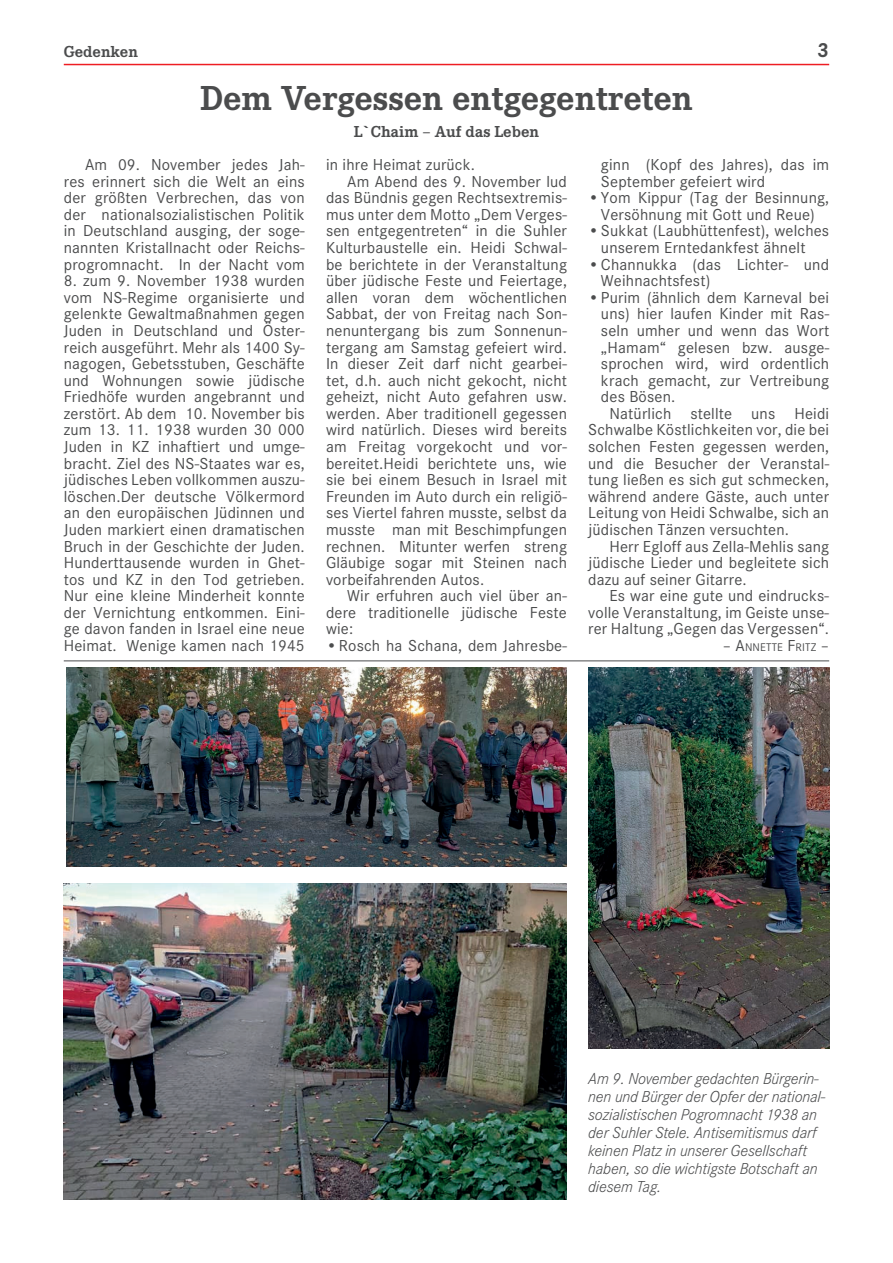
<style>
.page{position:relative;width:893px;height:1263px;background:#fff}
.page>*{position:absolute;margin:0;border:0;box-sizing:border-box;transform-origin:0 0}
.t1{font:700 36px "Corporate E";color:#4b4c4d}
.t2{font:700 21px "Corporate S";color:#4b4c4d}
.t3{font:16.5px/16.6px "Corporate S";letter-spacing:.01em;color:#4b4c4d}
.t4{font:italic 300 16.5px/18px "Corporate S";letter-spacing:-.01em;color:#4b4c4d}
.t5{font:700 16.5px "Corporate E";color:#4b4c4d}
.t6{font:11.55px "Corporate S";letter-spacing:.015em;color:#4b4c4d}
.s1{font-size:16.5px}
</style>
<div class="page">
<hr style="left:64px;top:64px;width:765px;height:1px;background:#ee1d23">
<hr style="left:64px;top:660px;width:765px;height:1px;background:#4b4c4d">
<img style="left:64px;top:883px;width:503px;height:316px">
<img style="left:67px;top:668px;width:499px;height:199px">
<img style="left:588px;top:668px;width:241px;height:380px">
<p class="t5" style="left:64px;top:42px;width:76px">Gedenken</p>
<p class="t2" style="left:817px;top:38px;width:13px">3</p>
<h1 class="t1" style="left:200px;top:77px;width:494px">Dem Vergessen entgegentreten</h1>
<p class="t5" style="left:354px;top:122px;width:187px">L`Chaim – Auf das Leben</p>
<p class="t3" style="left:64px;top:156px;width:242px;text-align:justify;text-indent:21px">Am 09. November jedes Jah&shy;res erinnert sich die Welt an eins der größten Verbrechen, das von der nationalsozialistischen Politik in Deutschland ausging, der soge&shy;nannten Kristallnacht oder Reichs&shy;progromnacht. In der Nacht vom</p>
<p class="t3" style="left:64px;top:272px;width:242px;text-align:justify">8. zum 9. November 1938 wurden vom NS-Regime organisierte und gelenkte Gewaltmaßnahmen gegen Juden in Deutschland und Öster&shy;reich ausgeführt. Mehr als 1400 Sy&shy;nagogen, Gebetsstuben, Geschäfte und Wohnungen sowie jüdische Friedhöfe wurden angebrannt und zerstört. Ab dem 10. November bis zum 13. 11. 1938 wurden 30 000<br>Juden in KZ inhaftiert und umge&shy;bracht. Ziel des NS-Staates war es, jüdisches Leben vollkommen auszu&shy;löschen.Der deutsche Völkermord an den europäischen Jüdinnen und Juden markiert einen dramatischen Bruch in der Geschichte der Juden.<br>Hunderttausende wurden in Ghet&shy;tos und KZ in den Tod getrieben.<br>Nur eine kleine Minderheit konnte der Vernichtung entkommen. Eini&shy;ge davon fanden in Israel eine neue Heimat. Wenige kamen nach 1945</p>
<p class="t3" style="left:601px;top:156px;width:230px">ginn (Kopf des Jahres), das im<br>September gefeiert wird</p>
<p class="t3" style="left:588px;top:190px;width:242px;text-align:center">• Yom Kippur (Tag der Besinnung,<br>Versöhnung mit Gott und Reue)</p>
<p class="t3" style="left:601px;top:223px;width:230px;text-indent:-13px">• Sukkat (Laubhüttenfest), welches unserem Erntedankfest ähnelt</p>
<p class="t3" style="left:601px;top:256px;width:230px;text-indent:-13px">• Channukka (das Lichter- und<br>Weihnachtsfest)</p>
<p class="t3" style="left:588px;top:289px;width:242px">• Purim (ähnlich dem Karneval bei</p>
<p class="t3" style="left:601px;top:306px;width:230px">uns) hier laufen Kinder mit Ras-</p>
<p class="t3" style="left:601px;top:322px;width:230px">seln umher und wenn das Wort</p>
<p class="t3" style="left:601px;top:339px;width:230px">„Hamam“ gelesen bzw. ausge-</p>
<p class="t3" style="left:601px;top:355px;width:230px">sprochen wird, wird ordentlich</p>
<p class="t3" style="left:601px;top:372px;width:230px">krach gemacht, zur Vertreibung</p>
<p class="t3" style="left:601px;top:389px;width:76px">des Bösen.</p>
<p class="t3" style="left:609px;top:405px;width:221px">Natürlich stellte uns Heidi</p>
<p class="t3" style="left:588px;top:422px;width:242px">Schwalbe Köstlichkeiten vor, die bei</p>
<p class="t3" style="left:588px;top:438px;width:242px">solchen Festen gegessen werden,</p>
<p class="t3" style="left:588px;top:455px;width:242px">und die Besucher der Veranstal-</p>
<p class="t3" style="left:588px;top:471px;width:242px">tung ließen es sich gut schmecken,</p>
<p class="t3" style="left:588px;top:488px;width:242px">während andere Gäste, auch unter</p>
<p class="t3" style="left:588px;top:505px;width:242px">Leitung von Heidi Schwalbe, sich an</p>
<p class="t3" style="left:588px;top:521px;width:202px">jüdischen Tänzen versuchten.</p>
<p class="t3" style="left:609px;top:538px;width:221px">Herr Egloff aus Zella-Mehlis sang</p>
<p class="t3" style="left:588px;top:554px;width:242px">jüdische Lieder und begleitete sich</p>
<p class="t3" style="left:588px;top:571px;width:160px">dazu auf seiner Gitarre.</p>
<p class="t3" style="left:609px;top:588px;width:221px">Es war eine gute und eindrucks-</p>
<p class="t3" style="left:588px;top:604px;width:242px">volle Veranstaltung, im Geiste unse-</p>
<p class="t3" style="left:588px;top:621px;width:242px">rer Haltung „Gegen das Vergessen“.</p>
<p class="t6" style="left:723px;top:641px;width:108px"><span class="s1">– A</span>NNETTE <span class="s1">F</span>RITZ <span class="s1">–</span></p>
<p class="t3" style="left:326px;top:156px;width:151px">in ihre Heimat zurück.</p>
<p class="t3" style="left:347px;top:173px;width:221px">Am Abend des 9. November lud</p>
<p class="t3" style="left:326px;top:190px;width:242px">das Bündnis gegen Rechtsextremis-</p>
<p class="t3" style="left:326px;top:206px;width:242px">mus unter dem Motto „Dem Verges-</p>
<p class="t3" style="left:326px;top:223px;width:242px">sen entgegentreten“ in die Suhler</p>
<p class="t3" style="left:326px;top:239px;width:242px">Kulturbaustelle ein. Heidi Schwal-</p>
<p class="t3" style="left:326px;top:256px;width:242px">be berichtete in der Veranstaltung</p>
<p class="t3" style="left:326px;top:272px;width:242px">über jüdische Feste und Feiertage,</p>
<p class="t3" style="left:326px;top:289px;width:242px">allen voran dem wöchentlichen</p>
<p class="t3" style="left:326px;top:306px;width:242px">Sabbat, der von Freitag nach Son-</p>
<p class="t3" style="left:326px;top:322px;width:242px">nenuntergang bis zum Sonnenun-</p>
<p class="t3" style="left:326px;top:339px;width:242px">tergang am Samstag gefeiert wird.</p>
<p class="t3" style="left:326px;top:355px;width:242px">In dieser Zeit darf nicht gearbei-</p>
<p class="t3" style="left:326px;top:372px;width:242px">tet, d.h. auch nicht gekocht, nicht</p>
<p class="t3" style="left:326px;top:389px;width:242px">geheizt, nicht Auto gefahren usw.</p>
<p class="t3" style="left:326px;top:405px;width:242px">werden. Aber traditionell gegessen</p>
<p class="t3" style="left:326px;top:422px;width:242px">wird natürlich. Dieses wird bereits</p>
<p class="t3" style="left:326px;top:438px;width:242px">am Freitag vorgekocht und vor-</p>
<p class="t3" style="left:326px;top:455px;width:242px">bereitet.Heidi berichtete uns, wie</p>
<p class="t3" style="left:326px;top:471px;width:242px">sie bei einem Besuch in Israel mit</p>
<p class="t3" style="left:326px;top:488px;width:242px">Freunden im Auto durch ein religiö-</p>
<p class="t3" style="left:326px;top:505px;width:242px">ses Viertel fahren musste, selbst da</p>
<p class="t3" style="left:326px;top:521px;width:242px">musste man mit Beschimpfungen</p>
<p class="t3" style="left:326px;top:538px;width:242px">rechnen. Mitunter werfen streng</p>
<p class="t3" style="left:326px;top:554px;width:242px">Gläubige sogar mit Steinen nach</p>
<p class="t3" style="left:326px;top:571px;width:160px">vorbeifahrenden Autos.</p>
<p class="t3" style="left:347px;top:588px;width:221px">Wir erfuhren auch viel über an-</p>
<p class="t3" style="left:326px;top:604px;width:242px">dere traditionelle jüdische Feste</p>
<p class="t3" style="left:326px;top:621px;width:29px">wie:</p>
<p class="t3" style="left:326px;top:637px;width:242px">• Rosch ha Schana, dem Jahresbe-</p>
<p class="t4" style="left:588px;top:1070px;width:239px">Am 9. November gedachten Bürgerin&shy;nen und Bürger der Opfer der national&shy;sozialistischen Pogromnacht 1938 an der Suhler Stele. Antisemitismus darf keinen Platz in unserer Gesellschaft haben, so die wichtigste Botschaft an diesem Tag.</p>
</div>
